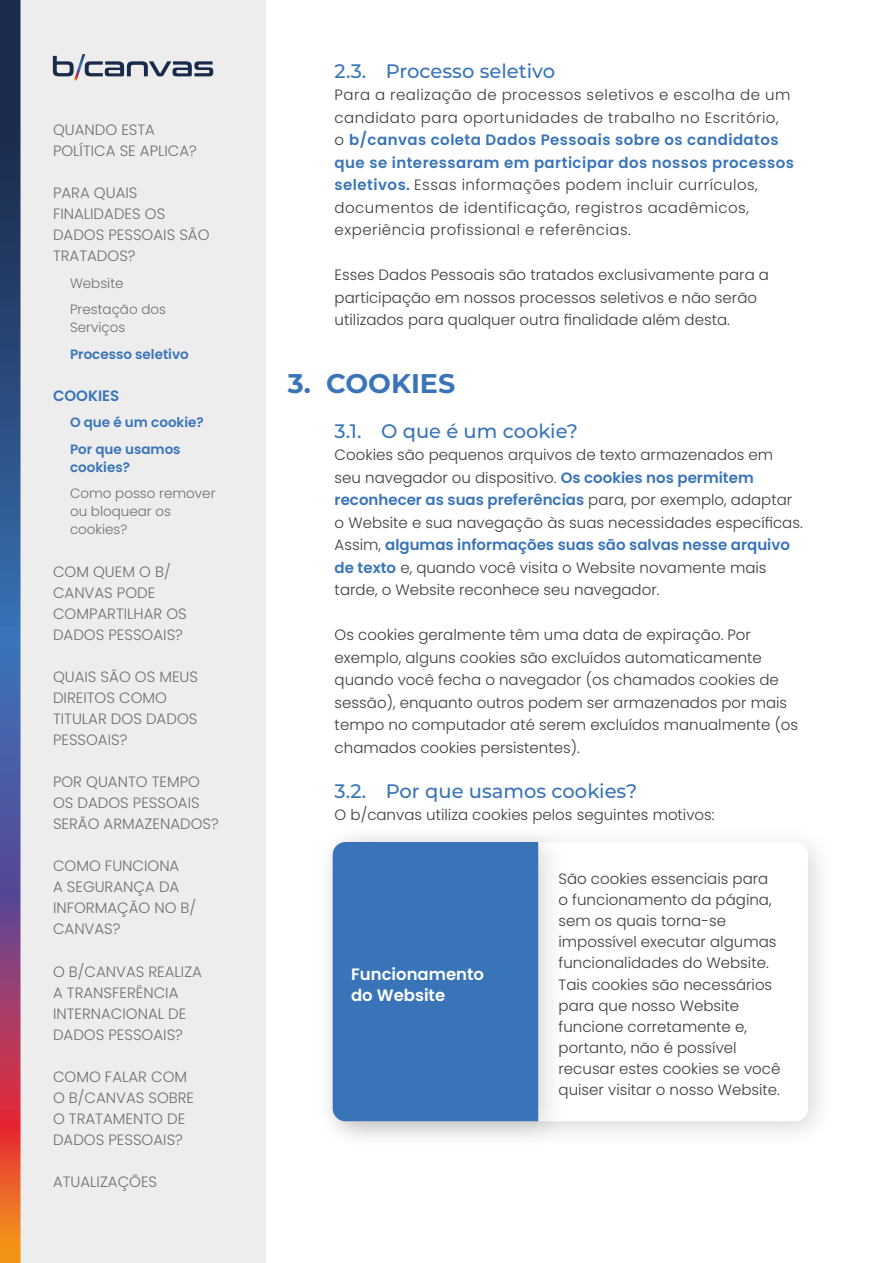
<style>
.page{position:relative;width:893px;height:1263px;background:#fff}
.page>*{position:absolute;margin:0;border:0;box-sizing:border-box;transform-origin:0 0}
.t1{font:700 27px "Montserrat";color:#3974b9}
.t2{font:500 19.5px "Montserrat";color:#3974b9}
.t3{font:600 16.5px/21px "Poppins";color:#fff}
.t4{font:300 15px/22.5px "Poppins";color:#3c3c3b}
.t5{font:300 15px/21px "Poppins";color:#706f6f}
.t6{font:300 15px/22.5px "Poppins";letter-spacing:.03em;color:#3c3c3b}
.t7{font:600 15px "Poppins";color:#3974b9}
.t8{font:300 13.5px/18px "Poppins";color:#706f6f}
.t9{font:600 13.5px/26.5px "Poppins";color:#3974b9}
.s1{font-weight:600;color:#3974b9}
</style>
<div class="page">
<div style="left:0;top:0;width:266px;height:1263px;background:#ededed"></div>
<svg style="left:53px;top:54px;width:160px;height:26px"></svg>
<svg style="left:0;top:0;width:21px;height:1263px;background:#594b73"></svg>
<div style="left:317px;top:824px;width:520px;height:326px;background:#000;opacity:.15"></div>
<div style="left:336px;top:842px;width:472px;height:279px;background:#fff;border-radius:13px"></div>
<div style="left:315px;top:824px;width:253px;height:326px;background:#000;opacity:.15"></div>
<div style="left:333px;top:842px;width:205px;height:279px;background:#3974b9"></div>
<p class="t5" style="left:53px;top:119px;width:145px">QUANDO ESTA<br>POLÍTICA SE APLICA?</p>
<p class="t5" style="left:53px;top:182px;width:158px">PARA QUAIS<br>FINALIDADES OS<br>DADOS PESSOAIS SÃO<br>TRATADOS?</p>
<p class="t8" style="left:70px;top:270px;width:98px;line-height:26.5px">Website<br>Prestação dos</p>
<p class="t8" style="left:70px;top:318px;width:57px">Serviços</p>
<p class="t9" style="left:70px;top:341px;width:120px">Processo seletivo</p>
<p class="t7" style="left:53px;top:387px;width:68px">COOKIES</p>
<p class="t9" style="left:70px;top:409px;width:135px">O que é um cookie?<br>Por que usamos</p>
<p class="t9" style="left:70px;top:454px;width:61px">cookies?</p>
<p class="t8" style="left:70px;top:485px;width:147px">Como posso remover ou bloquear os cookies?</p>
<p class="t5" style="left:53px;top:561px;width:135px">COM QUEM O B/<br>CANVAS PODE<br>COMPARTILHAR OS<br>DADOS PESSOAIS?</p>
<p class="t5" style="left:53px;top:666px;width:147px">QUAIS SÃO OS MEUS<br>DIREITOS COMO<br>TITULAR DOS DADOS<br>PESSOAIS?</p>
<p class="t5" style="left:53px;top:771px;width:167px">POR QUANTO TEMPO<br>OS DADOS PESSOAIS<br>SERÃO ARMAZENADOS?</p>
<p class="t5" style="left:53px;top:856px;width:145px">COMO FUNCIONA<br>A SEGURANÇA DA<br>INFORMAÇÃO NO B/<br>CANVAS?</p>
<p class="t5" style="left:53px;top:961px;width:151px">O B/CANVAS REALIZA<br>A TRANSFERÊNCIA<br>INTERNACIONAL DE<br>DADOS PESSOAIS?</p>
<p class="t5" style="left:53px;top:1066px;width:143px">COMO FALAR COM<br>O B/CANVAS SOBRE<br>O TRATAMENTO DE<br>DADOS PESSOAIS?</p>
<p class="t5" style="left:53px;top:1171px;width:106px">ATUALIZAÇÕES</p>
<h2 class="t2" style="left:335px;top:57px;width:222px">2.3. Processo seletivo</h2>
<p class="t6" style="left:335px;top:84px;width:461px">Para a realização de processos seletivos e escolha de um candidato para oportunidades de trabalho no Escritório,<br>o <span class="s1">b/canvas coleta Dados Pessoais sobre os candidatos que se interessaram em participar dos nossos processos seletivos.</span> Essas informações podem incluir currículos, documentos de identificação, registros acadêmicos, experiência profissional e referências.</p>
<p class="t4" style="left:335px;top:264px;width:436px">Esses Dados Pessoais são tratados exclusivamente para a participação em nossos processos seletivos e não serão utilizados para qualquer outra finalidade além desta.</p>
<h1 class="t1" style="left:288px;top:364px;width:169px">3. COOKIES</h1>
<h2 class="t2" style="left:335px;top:417px;width:245px">3.1. O que é um cookie?</h2>
<p class="t4" style="left:335px;top:444px;width:470px">Cookies são pequenos arquivos de texto armazenados em seu navegador ou dispositivo. <span class="s1">Os cookies nos permitem reconhecer as suas preferências</span> para, por exemplo, adaptar o Website e sua navegação às suas necessidades específicas.<br>Assim, <span class="s1">algumas informações suas são salvas nesse arquivo de texto</span> e, quando você visita o Website novamente mais tarde, o Website reconhece seu navegador.</p>
<p class="t4" style="left:335px;top:624px;width:465px">Os cookies geralmente têm uma data de expiração. Por exemplo, alguns cookies são excluídos automaticamente quando você fecha o navegador (os chamados cookies de sessão), enquanto outros podem ser armazenados por mais tempo no computador até serem excluídos manualmente (os chamados cookies persistentes).</p>
<h2 class="t2" style="left:335px;top:777px;width:304px">3.2. Por que usamos cookies?</h2>
<p class="t4" style="left:335px;top:804px;width:381px">O b/canvas utiliza cookies pelos seguintes motivos:</p>
<p class="t3" style="left:351px;top:963px;width:135px">Funcionamento do Website</p>
<p class="t4" style="left:558px;top:869px;width:223px;line-height:21px">São cookies essenciais para o funcionamento da página, sem os quais torna-se impossível executar algumas funcionalidades do Website.<br>Tais cookies são necessários para que nosso Website funcione corretamente e, portanto, não é possível recusar estes cookies se você quiser visitar o nosso Website.</p>
</div>
